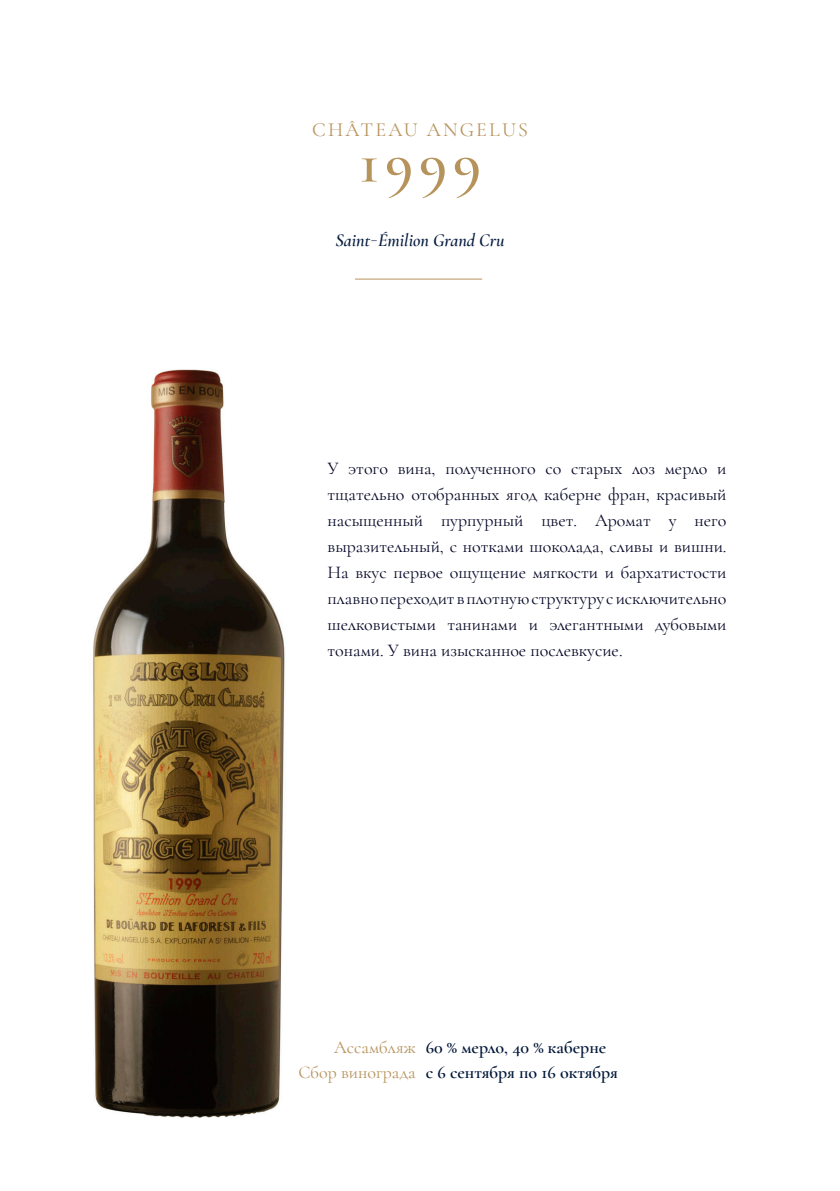
<style>
.page{position:relative;width:840px;height:1191px;background:#fff}
.page>*{position:absolute;margin:0;border:0;box-sizing:border-box;transform-origin:0 0}
.t1{font:600 60px "Cormorant Garamond";color:#b7935c}
.t2{font:20px "Cormorant Garamond";letter-spacing:.11em;color:#b7935c}
.t3{font:18px/26px "Cormorant Garamond";color:#050726;text-align:justify}
.t4{font:600 18px "Cormorant Garamond";color:#011638}
.t5{font:18px "Cormorant Garamond";color:#b7935c}
.t6{font:italic 600 18px "Cormorant Garamond";color:#051b3d}
.s1{font-family:"Halcom";font-weight:300;font-style:normal}
</style>
<div class="page">
<img style="left:93px;top:369px;width:192px;height:749px">
<hr style="left:355px;top:279px;width:127px;height:1px;background:#b7935c">
<p class="t2" style="left:312px;top:117px;width:217px">CHÂTEAU ANGELUS</p>
<p class="t1" style="left:359px;top:125px;width:123px">1999</p>
<p class="t6" style="left:335px;top:229px;width:171px">Saint<span class="s1">-</span>Émilion Grand Cru</p>
<p class="t3" style="left:327px;top:455px;width:400px">У этого вина, полученного со старых лоз мерло и тщательно отобранных ягод каберне фран, красивый насыщенный пурпурный цвет. Аромат у него выразительный, с нотками шоколада, сливы и вишни.<br>На вкус первое ощущение мягкости и бархатистости плавно переходит в плотную структуру с исключительно шелковистыми танинами и элегантными дубовыми тонами. У вина изысканное послевкусие.</p>
<p class="t5" style="left:334px;top:1036px;width:83px">Ассамбляж</p>
<p class="t5" style="left:298px;top:1061px;width:119px">Сбор винограда</p>
<p class="t4" style="left:425px;top:1035px;width:182px">60 % мерло, 40 % каберне</p>
<p class="t4" style="left:425px;top:1060px;width:193px">с 6 сентября по 16 октября</p>
</div>
